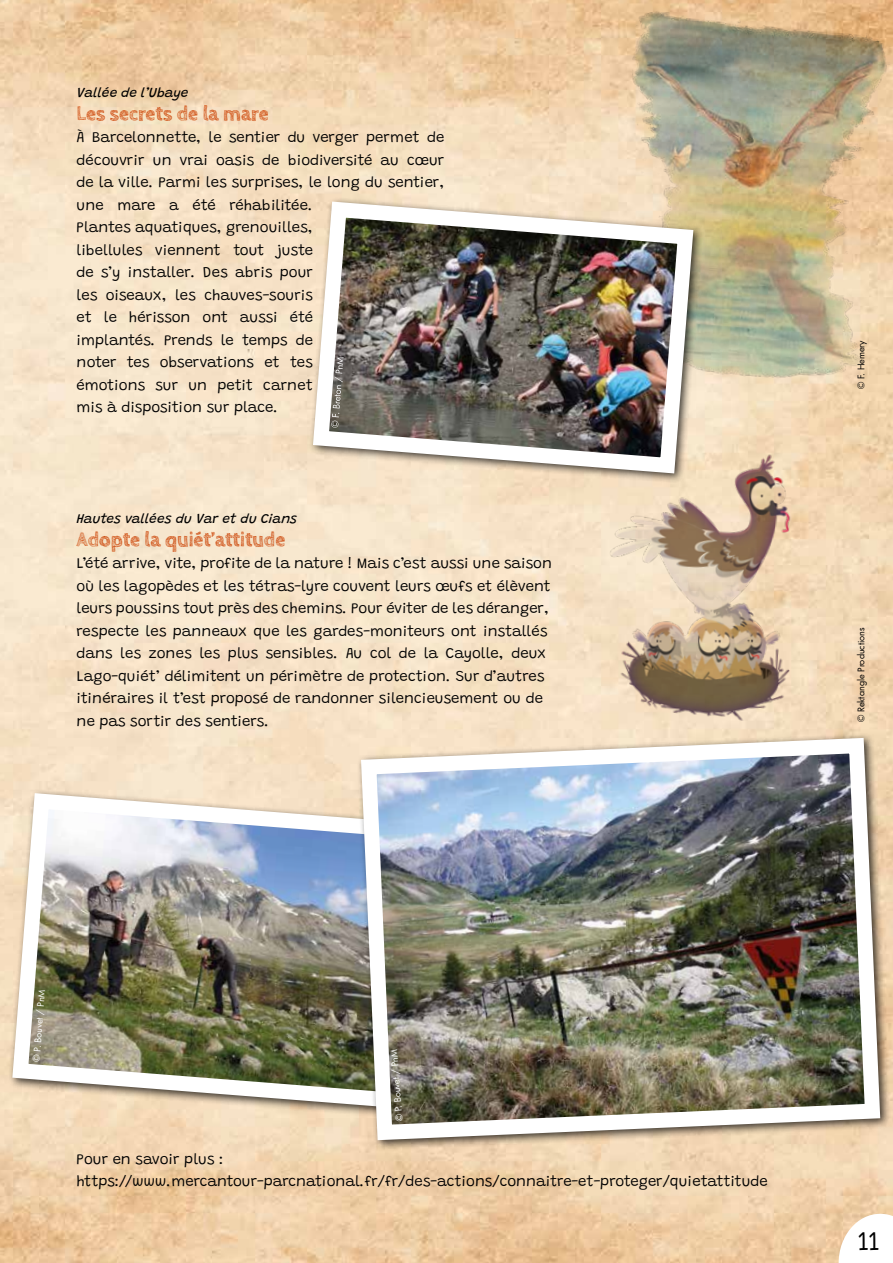
<style>
.page{position:relative;width:893px;height:1263px;background:#fff}
.page>*{position:absolute;margin:0;border:0;box-sizing:border-box;transform-origin:0 0}
.t1{font:300 27px "Grandstander";color:#000}
.t2{font:700 21px "Cabin Sketch";color:#cf4e12;scale:.96 1}
.t3{font:300 15px/22.5px "Grandstander";color:#000}
.t4{font:italic 13.5px "Grandstander";color:#000}
.t5{font:9px "Futura";color:#000}
.t6{font:9px "Futura";color:#fff}
</style>
<div class="page">
<img style="left:0;top:0;width:893px;height:1263px">
<svg style="left:839px;top:1214px;width:54px;height:49px"></svg>
<img style="left:4px;top:785px;width:349px;height:330px">
<img style="left:606px;top:9px;width:287px;height:380px">
<img style="left:353px;top:730px;width:535px;height:418px">
<img style="left:556px;top:437px;width:293px;height:290px">
<img style="left:305px;top:193px;width:396px;height:288px">
<svg style="left:331px;top:357px;width:13px;height:71px"></svg>
<p class="t4" style="left:77px;top:83px;width:113px">Vallée de l’Ubaye</p>
<h2 class="t2" style="left:77px;top:102px;width:202px">Les secrets de la mare</h2>
<p class="t3" style="left:77px;top:125px;width:369px">À Barcelonnette, le sentier du verger permet de découvrir un vrai oasis de biodiversité au cœur de la ville. Parmi les surprises, le long du sentier, une mare a été réhabilitée.<br>Plantes aquatiques, grenouilles,<br>libellules viennent tout juste<br>de s’y installer. Des abris pour<br>les oiseaux, les chauves-souris<br>et le hérisson ont aussi été<br>implantés. Prends le temps de<br>noter tes observations et tes<br>émotions sur un petit carnet<br>mis à disposition sur place.</p>
<p class="t4" style="left:77px;top:508px;width:222px">Hautes vallées du Var et du Cians</p>
<h2 class="t2" style="left:77px;top:527px;width:219px">Adopte la quiét’attitude</h2>
<p class="t3" style="left:77px;top:551px;width:477px">L’été arrive, vite, profite de la nature ! Mais c’est aussi une saison où les lagopèdes et les tétras-lyre couvent leurs œufs et élèvent leurs poussins tout près des chemins. Pour éviter de les déranger, respecte les panneaux que les gardes-moniteurs ont installés dans les zones les plus sensibles. Au col de la Cayolle, deux Lago-quiét’ délimitent un périmètre de protection. Sur d’autres itinéraires il t’est proposé de randonner silencieusement ou de ne pas sortir des sentiers.</p>
<p class="t5" style="left:855px;top:389px;width:51px;rotate:-90deg">© F. Hemery</p>
<p class="t5" style="left:855px;top:722px;width:96px;rotate:-90deg">© Rektangle Productions</p>
<p class="t6" style="left:30px;top:1061px;width:74px;rotate:-85deg">© P. Bouvet / PnM</p>
<p class="t6" style="left:394px;top:1122px;width:74px;rotate:-95deg">© P. Bouvet / PnM</p>
<p class="t3" style="left:77px;top:1146px;width:693px">Pour en savoir plus : https://www.mercantour-parcnational.fr/fr/des-actions/connaitre-et-proteger/quietattitude</p>
<h1 class="t1" style="left:858px;top:1221px;width:23px">11</h1>
</div>
